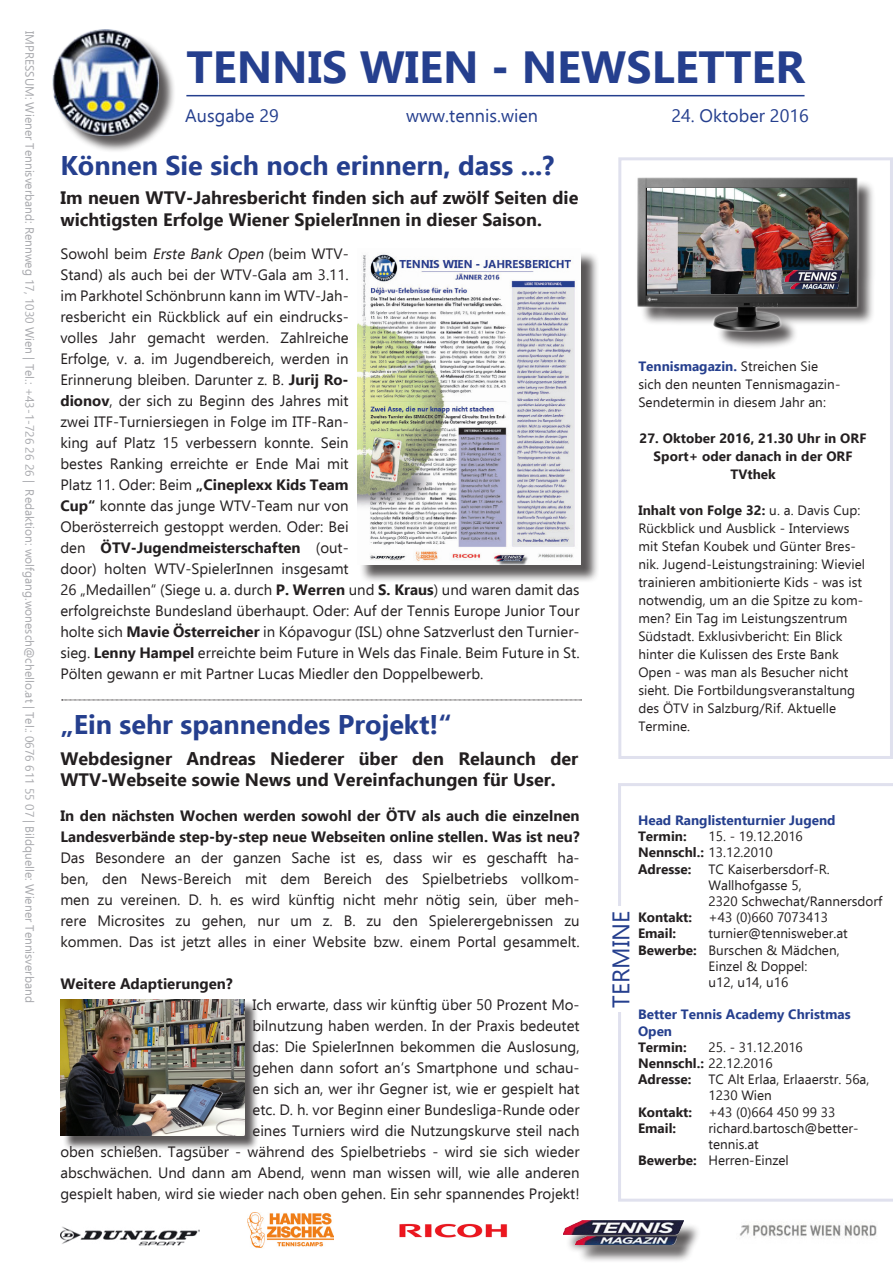
<style>
.page{position:relative;width:893px;height:1263px;background:#fff}
.page>*{position:absolute;margin:0;border:0;box-sizing:border-box;transform-origin:0 0}
.t1{font:700 45px "Ebrima";color:#253f8e}
.t2{font:700 27px "Ebrima";color:#253f8e}
.t3{font:24px "Ebrima";color:#253f8e}
.t4{font:700 18px/21.6px "Ebrima";color:#231f20}
.t5{font:18px "Ebrima";color:#253f8e}
.t6{font:15px/21px "Ebrima";color:#231f20}
.t7{font:700 15px "Ebrima";color:#231f20}
.t8{font:13.5px/18px "Ebrima";letter-spacing:.005em;color:#231f20}
.t9{font:700 13.5px/16.2px "Ebrima";letter-spacing:.005em;color:#231f20}
.t10{font:700 13.5px/16.2px "Ebrima";color:#253f8e}
.t11{font:12px "Ebrima";color:#a8a9ad}
.s1{font-style:italic}
.s2{font-weight:700}
.s3{font-weight:400;color:#231f20}
.s4{color:#231f20}
.s5{font-weight:400}
</style>
<div class="page">
<svg style="left:618px;top:783px;width:275px;height:419px"></svg>
<div style="left:566px;top:1223px;width:136px;height:40px;background:#231f20;opacity:.75"></div>
<img style="left:564px;top:1220px;width:120px;height:24px">
<img style="left:60px;top:1226px;width:139px;height:20px">
<img style="left:739px;top:1224px;width:138px;height:14px">
<hr style="left:186px;top:95px;width:618px;height:1px;background:#253f8e">
<img style="left:399px;top:1223px;width:109px;height:15px">
<div style="left:608px;top:906px;width:28px;height:106px;background:#fff"></div>
<img style="left:248px;top:1213px;width:86px;height:35px">
<div style="left:55px;top:32px;width:121px;height:121px;background:#231f20;opacity:.75"></div>
<img style="left:52px;top:29px;width:106px;height:106px">
<div style="left:639px;top:179px;width:237px;height:171px;background:#231f20;opacity:.75"></div>
<img style="left:637px;top:177px;width:223px;height:154px">
<div style="left:618px;top:157px;width:275px;height:602px;border:3px solid #e0e1ee"></div>
<div style="left:359px;top:251px;width:240px;height:332px;background:#231f20;opacity:.75"></div>
<img style="left:357px;top:251px;width:223px;height:313px">
<div style="left:62px;top:1001px;width:197px;height:150px;background:#231f20;opacity:.75"></div>
<img style="left:60px;top:999px;width:184px;height:137px">
<img style="left:648px;top:189px;width:200px;height:104px">
<div style="left:786px;top:272px;width:70px;height:32px;background:#231f20;opacity:.75"></div>
<img style="left:784px;top:271px;width:58px;height:17px">
<svg style="left:62px;top:700px;width:520px;height:1px"></svg>
<p class="t11" style="left:38px;top:31px;width:973px;rotate:90deg">IMPRESSUM: Wiener Tennisverband: Rennweg 17, 1030 Wien | Tel.: +43-1-726 26 26 | Redaktion: wolfgang.wonesch@chello.at | Tel.: 0676 611 55 07 | Bildquelle: Wiener Tennisverband</p>
<p class="t1" style="left:186px;top:33px;width:620px">TENNIS WIEN - NEWSLETTER</p>
<p class="t5" style="left:185px;top:102px;width:95px">Ausgabe 29</p>
<p class="t5" style="left:406px;top:102px;width:133px">www.tennis.wien</p>
<p class="t5" style="left:671px;top:102px;width:139px">24. Oktober 2016</p>
<p class="t2" style="left:60px;top:146px;width:496px">Können Sie sich noch erinnern, dass ...?</p>
<p class="t4" style="left:60px;top:187px;width:519px">Im neuen WTV-Jahresbericht finden sich auf zwölf Seiten die wichtigsten Erfolge Wiener SpielerInnen in dieser Saison.</p>
<p class="t6" style="left:60px;top:243px;width:521px">Sowohl beim <span class="s1">Erste Bank Open</span> (beim WTV-<br>Stand) als auch bei der WTV-Gala am 3.11.<br>im Parkhotel Schönbrunn kann im WTV-Jah-<br>resbericht ein Rückblick auf ein eindrucks-<br>volles Jahr gemacht werden. Zahlreiche<br>Erfolge, v. a. im Jugendbereich, werden in<br>Erinnerung bleiben. Darunter z. B. <span class="s2">Jurij Ro-<br>dionov</span>, der sich zu Beginn des Jahres mit<br>zwei ITF-Turniersiegen in Folge im ITF-Ran-<br>king auf Platz 15 verbessern konnte. Sein<br>bestes Ranking erreichte er Ende Mai mit<br>Platz 11. Oder: Beim <span class="s2">„Cineplexx Kids Team<br>Cup“</span> konnte das junge WTV-Team nur von<br>Oberösterreich gestoppt werden. Oder: Bei<br>den <span class="s2">ÖTV-Jugendmeisterschaften</span> (out-<br>door) holten WTV-SpielerInnen insgesamt<br>26 „Medaillen“ (Siege u. a. durch <span class="s2">P. Werren</span> und <span class="s2">S. Kraus</span>) und waren damit das erfolgreichste Bundesland überhaupt. Oder: Auf der Tennis Europe Junior Tour holte sich <span class="s2">Mavie Österreicher</span> in Kópavogur (ISL) ohne Satzverlust den Turnier&shy;sieg. <span class="s2">Lenny Hampel</span> erreichte beim Future in Wels das Finale. Beim Future in St.<br>Pölten gewann er mit Partner Lucas Miedler den Doppelbewerb.</p>
<p class="t2" style="left:60px;top:705px;width:393px">„Ein sehr spannendes Projekt!“</p>
<p class="t4" style="left:60px;top:747px;width:519px">Webdesigner Andreas Niederer über den Relaunch der<br>WTV-Webseite sowie News und Vereinfachungen für User.</p>
<p class="t6" style="left:60px;top:805px;width:521px;text-align:justify"><span class="s2">In den nächsten Wochen werden sowohl der ÖTV als auch die einzelnen Landesverbände step-by-step neue Webseiten online stellen. Was ist neu?<br></span>Das Besondere an der ganzen Sache ist es, dass wir es geschafft ha&shy;ben, den News-Bereich mit dem Bereich des Spielbetriebs vollkom&shy;men zu vereinen. D. h. es wird künftig nicht mehr nötig sein, über meh&shy;rere Microsites zu gehen, nur um z. B. zu den Spielerergebnissen zu kommen. Das ist jetzt alles in einer Website bzw. einem Portal gesammelt.</p>
<p class="t7" style="left:60px;top:973px;width:174px">Weitere Adaptierungen?</p>
<p class="t6" style="left:60px;top:994px;width:521px;text-align:right">Ich erwarte, dass wir künftig über 50 Prozent Mo-<br>bilnutzung haben werden. In der Praxis bedeutet<br>das: Die SpielerInnen bekommen die Auslosung,<br>gehen dann sofort an‘s Smartphone und schau-<br>en sich an, wer ihr Gegner ist, wie er gespielt hat<br>etc. D. h. vor Beginn einer Bundesliga-Runde oder<br>eines Turniers wird die Nutzungskurve steil nach<br>oben schießen. Tagsüber - während des Spielbetriebs - wird sie sich wieder abschwächen. Und dann am Abend, wenn man wissen will, wie alle anderen gespielt haben, wird sie wieder nach oben gehen. Ein sehr spannendes Projekt!</p>
<p class="t10" style="left:638px;top:357px;width:181px">Tennismagazin. <span class="s3">Streichen Sie</span></p>
<p class="t8" style="left:638px;top:375px;width:204px">sich den neunten Tennismagazin-</p>
<p class="t8" style="left:638px;top:393px;width:189px">Sendetermin in diesem Jahr an:</p>
<p class="t9" style="left:640px;top:428px;width:228px;line-height:18px;text-align:center">27. Oktober 2016, 21.30 Uhr in ORF<br>Sport+ oder danach in der ORF<br>TVthek</p>
<p class="t8" style="left:638px;top:501px;width:228px"><span class="s2">Inhalt von Folge 32:</span> u. a. Davis Cup:<br>Rückblick und Ausblick - Interviews mit Stefan Koubek und Günter Bres&shy;nik. Jugend-Leistungstraining: Wieviel trainieren ambitionierte Kids - was ist notwendig, um an die Spitze zu kom&shy;men? Ein Tag im Leistungszentrum Südstadt. Exklusivbericht: Ein Blick hinter die Kulissen des Erste Bank Open - was man als Besucher nicht sieht. Die Fortbildungsveranstaltung des ÖTV in Salzburg/Rif. Aktuelle Termine.</p>
<p class="t3" style="left:604px;top:1008px;width:99px;rotate:-90deg">TERMINE</p>
<p class="t10" style="left:638px;top:812px;width:199px">Head Ranglistenturnier Jugend<br><span class="s4">Termin:</span></p>
<p class="t8" style="left:709px;top:827px;width:96px">15. - 19.12.2016</p>
<p class="t9" style="left:638px;top:844px;width:136px">Nennschl.: <span class="s5">13.12.2010<br></span>Adresse:</p>
<p class="t8" style="left:709px;top:860px;width:123px">TC Kaiserbersdorf-R.</p>
<p class="t8" style="left:709px;top:876px;width:95px">Wallhofgasse 5,</p>
<p class="t8" style="left:638px;top:893px;width:246px;line-height:16.2px;text-indent:70px">2320 Schwechat/Rannersdorf<br><span class="s2">Kontakt:</span> +43 (0)660 7073413</p>
<p class="t9" style="left:638px;top:925px;width:40px">Email:</p>
<p class="t8" style="left:709px;top:924px;width:141px">turnier@tennisweber.at</p>
<p class="t8" style="left:709px;top:941px;width:133px;line-height:16.2px;text-indent:-70px"><span class="s2">Bewerbe:</span> Burschen &amp; Mädchen,<br>Einzel &amp; Doppel:<br>u12, u14, u16</p>
<p class="t10" style="left:638px;top:1006px;width:214px">Better Tennis Academy Christmas<br>Open<br><span class="s4">Termin:</span></p>
<p class="t8" style="left:709px;top:1038px;width:96px">25. - 31.12.2016</p>
<p class="t9" style="left:638px;top:1055px;width:136px">Nennschl.: <span class="s5">22.12.2016<br></span>Adresse:</p>
<p class="t8" style="left:709px;top:1070px;width:162px">TC Alt Erlaa, Erlaaerstr. 56a,</p>
<p class="t8" style="left:709px;top:1086px;width:65px">1230 Wien</p>
<p class="t8" style="left:638px;top:1103px;width:199px"><span class="s2">Kontakt:</span> +43 (0)664 450 99 33</p>
<p class="t9" style="left:638px;top:1119px;width:40px">Email:</p>
<p class="t8" style="left:709px;top:1119px;width:152px">richard.bartosch@better-</p>
<p class="t8" style="left:709px;top:1135px;width:52px">tennis.at</p>
<p class="t8" style="left:638px;top:1151px;width:152px"><span class="s2">Bewerbe:</span> Herren-Einzel</p>
</div>
